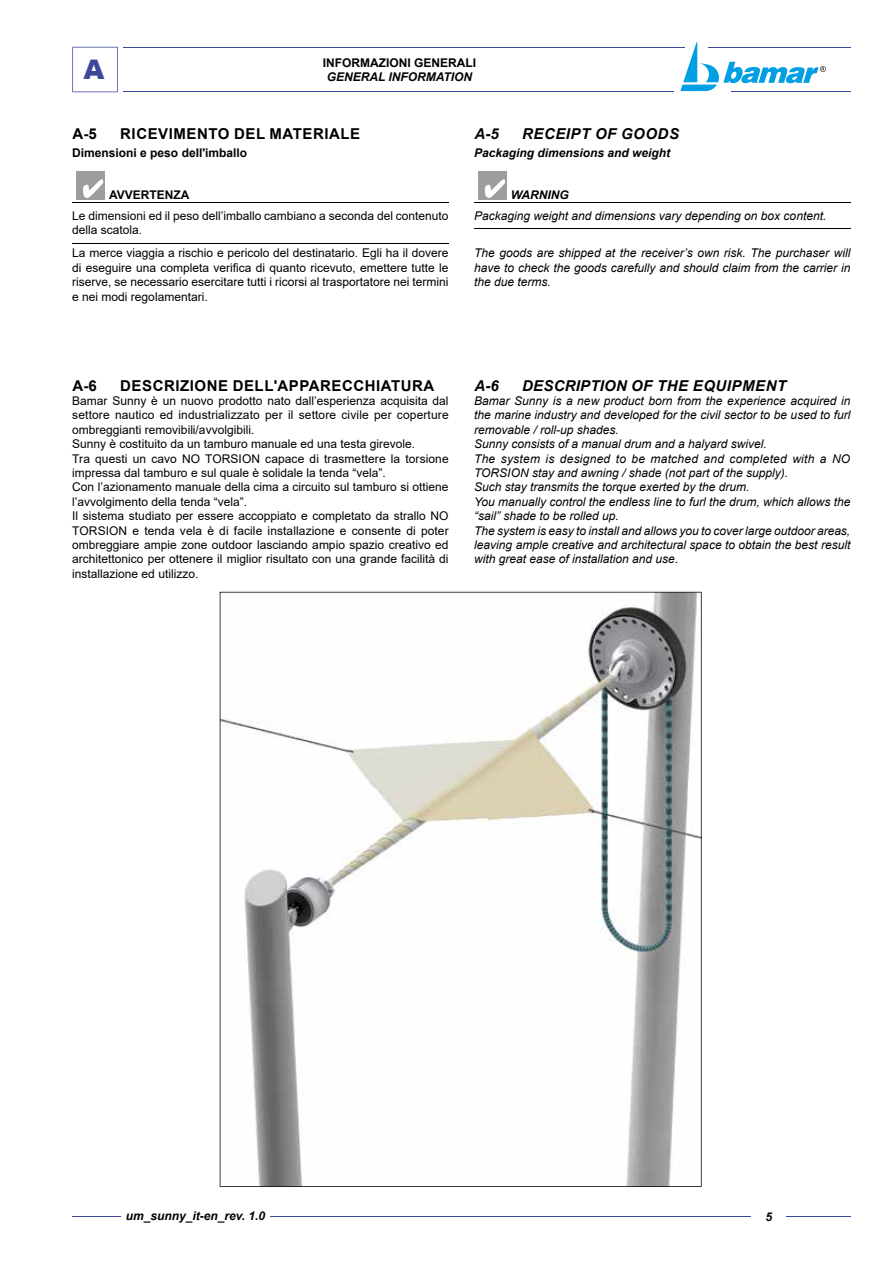
<style>
.page{position:relative;width:893px;height:1263px;background:#fff}
.page>*{position:absolute;margin:0;border:0;box-sizing:border-box;transform-origin:0 0}
.t1{font:900 27px "Arial";color:#3d4899}
.t2{font:700 15px "Arial";letter-spacing:.035em;color:#000}
.t3{font:italic 700 15px "Arial";letter-spacing:.035em;color:#000}
.t4{font:12px/14.4px "Arial";color:#000}
.t5{font:italic 12px/14.4px "Arial";color:#000;text-align:justify}
.t6{font:italic 700 12px "Arial";color:#000}
.t7{font:700 12px "Arial";color:#000}
</style>
<div class="page">
<hr style="left:72px;top:1216px;width:778px;height:1px;background:#3d4899">
<div style="left:752px;top:1205px;width:34px;height:20px;background:#fff"></div>
<svg style="left:72px;top:47px;width:46px;height:45px"></svg>
<hr style="left:708px;top:47px;width:142px;height:1px;background:#3d4899">
<hr style="left:731px;top:92px;width:119px;height:1px;background:#3d4899">
<hr style="left:123px;top:92px;width:551px;height:1px;background:#3d4899">
<hr style="left:123px;top:47px;width:562px;height:1px;background:#3d4899">
<svg style="left:680px;top:42px;width:146px;height:49px"></svg>
<div style="left:121px;top:1206px;width:149px;height:21px;background:#fff"></div>
<hr style="left:72px;top:202px;width:377px;height:1px;background:#000">
<hr style="left:72px;top:243px;width:377px;height:1px;background:#000">
<div style="left:77px;top:172px;width:28px;height:28px;background:#9d9d9c"></div>
<svg style="left:83px;top:180px;width:20px;height:18px"></svg>
<hr style="left:474px;top:202px;width:376px;height:1px;background:#000">
<hr style="left:474px;top:229px;width:376px;height:1px;background:#000">
<div style="left:478px;top:172px;width:29px;height:28px;background:#9d9d9c"></div>
<svg style="left:485px;top:180px;width:20px;height:18px"></svg>
<svg style="left:220px;top:592px;width:482px;height:595px"></svg>
<h1 class="t1" style="left:84px;top:50px;width:23px">A</h1>
<p class="t7" style="left:323px;top:54px;width:155px">INFORMAZIONI GENERALI</p>
<p class="t6" style="left:327px;top:69px;width:147px">GENERAL INFORMATION</p>
<p class="t2" style="left:73px;top:123px;width:26px">A-5</p>
<p class="t2" style="left:120px;top:123px;width:241px">RICEVIMENTO DEL MATERIALE</p>
<p class="t7" style="left:72px;top:144px;width:176px">Dimensioni e peso dell'imballo</p>
<p class="t7" style="left:109px;top:187px;width:82px">AVVERTENZA</p>
<p class="t4" style="left:72px;top:209px;width:378px">Le dimensioni ed il peso dell’imballo cambiano a seconda del contenuto della scatola.</p>
<p class="t4" style="left:72px;top:246px;width:378px;text-align:justify">La merce viaggia a rischio e pericolo del destinatario. Egli ha il dovere di eseguire una completa verifica di quanto ricevuto, emettere tutte le riserve, se necessario esercitare tutti i ricorsi al trasportatore nei termini e nei modi regolamentari.</p>
<p class="t7" style="left:109px;top:266px;width:136px">RISPETTA L'AMBIENTE</p>
<p class="t3" style="left:474px;top:123px;width:26px">A-5</p>
<p class="t3" style="left:522px;top:123px;width:158px">RECEIPT OF GOODS</p>
<p class="t6" style="left:474px;top:145px;width:198px">Packaging dimensions and weight</p>
<p class="t6" style="left:511px;top:187px;width:59px">WARNING</p>
<p class="t5" style="left:474px;top:209px;width:354px">Packaging weight and dimensions vary depending on box content.</p>
<p class="t5" style="left:474px;top:246px;width:378px">The goods are shipped at the receiver’s own risk. The purchaser will have to check the goods carefully and should claim from the carrier in the due terms.</p>
<p class="t6" style="left:511px;top:266px;width:178px">RESPECT THE ENVIRONMENT</p>
<p class="t2" style="left:73px;top:375px;width:26px">A-6</p>
<p class="t2" style="left:120px;top:375px;width:316px">DESCRIZIONE DELL'APPARECCHIATURA</p>
<p class="t4" style="left:72px;top:393px;width:378px">Bamar Sunny è un nuovo prodotto nato dall’esperienza acquisita dal settore nautico ed industrializzato per il settore civile per coperture ombreggianti removibili/avvolgibili.<br>Sunny è costituito da un tamburo manuale ed una testa girevole.<br>Tra questi un cavo NO TORSION capace di trasmettere la torsione impressa dal tamburo e sul quale è solidale la tenda “vela”.<br>Con l’azionamento manuale della cima a circuito sul tamburo si ottiene l’avvolgimento della tenda “vela”.<br>Il sistema studiato per essere accoppiato e completato da strallo NO TORSION e tenda vela è di facile installazione e consente di poter ombreggiare ampie zone outdoor lasciando ampio spazio creativo ed architettonico per ottenere il miglior risultato con una grande facilità di installazione ed utilizzo.</p>
<p class="t3" style="left:474px;top:375px;width:26px">A-6</p>
<p class="t3" style="left:522px;top:375px;width:266px">DESCRIPTION OF THE EQUIPMENT</p>
<p class="t5" style="left:474px;top:394px;width:378px;text-align:left">Bamar Sunny is a new product born from the experience acquired in the marine industry and developed for the civil sector to be used to furl removable / roll-up shades.<br>Sunny consists of a manual drum and a halyard swivel.<br>The system is designed to be matched and completed with a NO TORSION stay and awning / shade (not part of the supply).<br>Such stay transmits the torque exerted by the drum.<br>You manually control the endless line to furl the drum, which allows the “sail” shade to be rolled up.<br>The system is easy to install and allows you to cover large outdoor areas, leaving ample creative and architectural space to obtain the best result with great ease of installation and use.</p>
<p class="t6" style="left:126px;top:1207px;width:141px">um_sunny_it-en_rev. 1.0</p>
<p class="t6" style="left:765px;top:1209px;width:8px">5</p>
</div>
